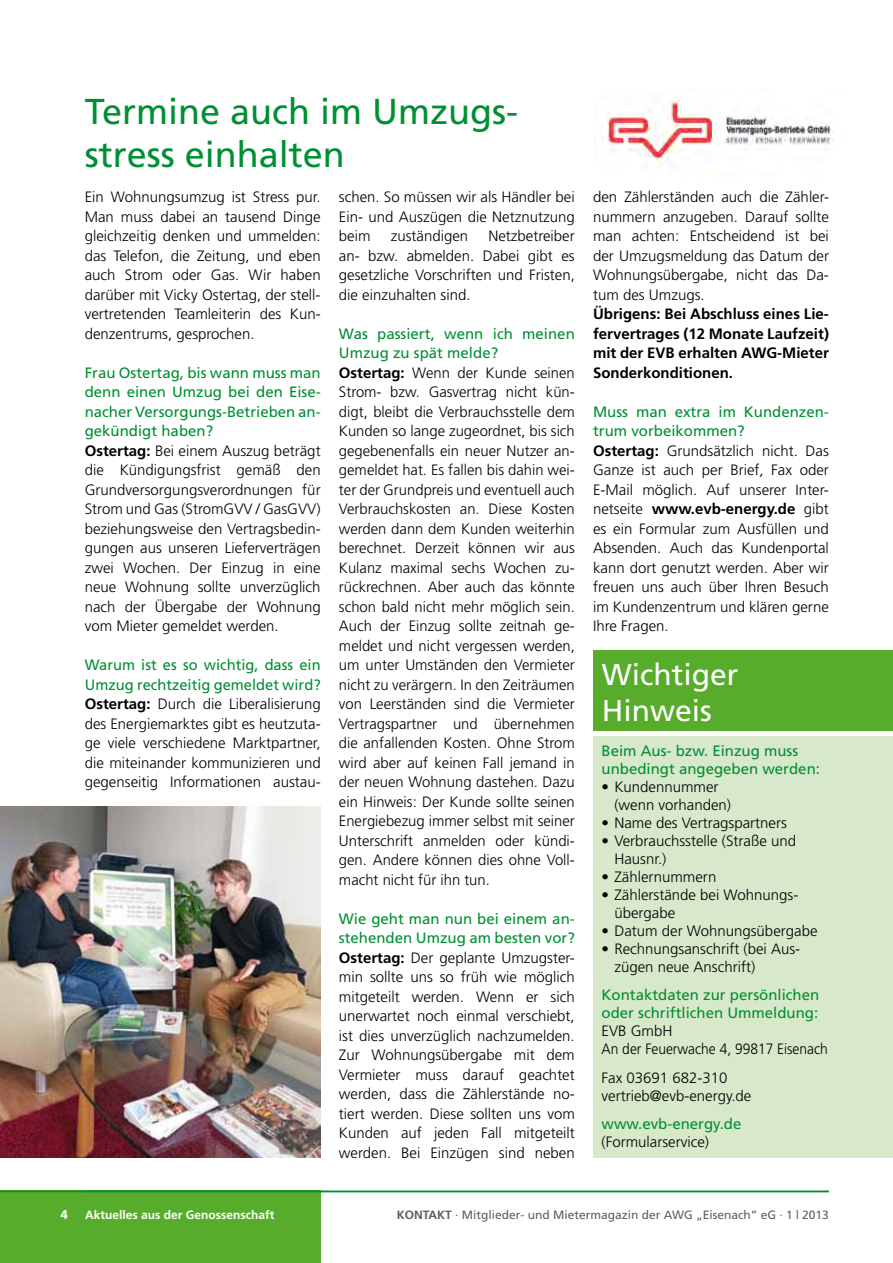
<style>
.page{position:relative;width:893px;height:1263px;background:#fff}
.page>*{position:absolute;margin:0;border:0;box-sizing:border-box;transform-origin:0 0}
.t1{font:36px/43.2px "Frutiger";color:#008f33}
.t2{font:30px/36px "Frutiger";color:#fff}
.t3{font:300 15px/19.5px "Frutiger";color:#000}
.t4{font:15px/18px "Frutiger";color:#008f33}
.t5{font:700 15px/19.5px "Frutiger";color:#000;text-align:justify}
.t6{font:700 13.5px "Myriad Pro";color:#fff}
.t7{font:12px "Frutiger";color:#5d6060}
.t8{font:700 12px "Frutiger";color:#fff}
.s1{font-weight:400;color:#008f33}
.s2{font-weight:700}
</style>
<div class="page">
<div style="left:0;top:1191px;width:321px;height:72px;background:#57ad2b"></div>
<hr style="left:0;top:1191px;width:829px;height:1px;background:#008f33">
<img style="left:0;top:807px;width:321px;height:351px">
<div style="left:593px;top:736px;width:300px;height:422px;background:#d8e8ca"></div>
<div style="left:593px;top:651px;width:300px;height:80px;background:#57ad2b"></div>
<img style="left:602px;top:99px;width:232px;height:78px">
<h1 class="t1" style="left:85px;top:90px;width:435px">Termine auch im Umzugs&shy;stress einhalten</h1>
<p class="t3" style="left:85px;top:187px;width:237px;text-align:justify">Ein Wohnungsumzug ist Stress pur.<br>Man muss dabei an tausend Dinge gleichzeitig denken und ummelden: das Telefon, die Zeitung, und eben auch Strom oder Gas. Wir haben darüber mit Vicky Ostertag, der stell&shy;vertretenden Teamleiterin des Kun&shy;denzentrums, gesprochen.</p>
<p class="t3" style="left:85px;top:363px;width:237px"><span class="s1">Frau Ostertag, bis wann muss man denn einen Umzug bei den Eise&shy;nacher Versorgungs-Betrieben an&shy;gekündigt haben?<br></span><span class="s2">Ostertag:</span> Bei einem Auszug beträgt die Kündigungsfrist gemäß den<br>Grundversorgungsverordnungen für<br>Strom und Gas (StromGVV / GasGVV) beziehungsweise den Vertragsbedin&shy;gungen aus unseren Lieferverträgen zwei Wochen. Der Einzug in eine neue Wohnung sollte unverzüglich nach der Übergabe der Wohnung vom Mieter gemeldet werden.</p>
<p class="t3" style="left:85px;top:655px;width:237px;text-align:justify"><span class="s1">Warum ist es so wichtig, dass ein Umzug rechtzeitig gemeldet wird?<br></span><span class="s2">Ostertag:</span> Durch die Liberalisierung des Energiemarktes gibt es heutzuta&shy;ge viele verschiedene Marktpartner, die miteinander kommunizieren und gegenseitig Informationen austau-</p>
<p class="t3" style="left:339px;top:187px;width:237px;text-align:justify">schen. So müssen wir als Händler bei Ein- und Auszügen die Netznutzung beim</p>
<p class="t3" style="left:339px;top:226px;width:237px;text-align:justify;text-indent:149px">Netzbetreiber an- bzw. abmelden. Dabei gibt es gesetzliche Vorschriften und Fristen, die einzuhalten sind.</p>
<p class="t3" style="left:339px;top:324px;width:237px"><span class="s1">Was passiert, wenn ich meinen Umzug zu spät melde?<br></span><span class="s2">Ostertag:</span> Wenn der Kunde seinen Strom- bzw. Gasvertrag nicht kün&shy;digt, bleibt die Verbrauchsstelle dem Kunden so lange zugeordnet, bis sich gegebenenfalls ein neuer Nutzer an&shy;gemeldet hat. Es fallen bis dahin wei&shy;ter der Grundpreis und eventuell auch Verbrauchskosten an. Diese Kosten werden dann dem Kunden weiterhin berechnet. Derzeit können wir aus Kulanz maximal sechs Wochen zu&shy;rückrechnen. Aber auch das könnte schon bald nicht mehr möglich sein.<br>Auch der Einzug sollte zeitnah ge&shy;meldet und nicht vergessen werden, um unter Umständen den Vermieter nicht zu verärgern. In den Zeiträumen von Leerständen sind die Vermieter Vertragspartner und übernehmen die anfallenden Kosten. Ohne Strom wird aber auf keinen Fall jemand in der neuen Wohnung dastehen. Dazu ein Hinweis: Der Kunde sollte seinen Energiebezug immer selbst mit seiner Unterschrift anmelden oder kündi&shy;gen. Andere können dies ohne Voll&shy;macht nicht für ihn tun.</p>
<p class="t3" style="left:339px;top:909px;width:237px;text-align:justify"><span class="s1">Wie geht man nun bei einem an&shy;stehenden Umzug am besten vor?<br></span><span class="s2">Ostertag:</span> Der geplante Umzugster&shy;min sollte uns so früh wie möglich mitgeteilt werden. Wenn er sich unerwartet noch einmal verschiebt, ist dies unverzüglich nachzumelden.<br>Zur Wohnungsübergabe mit dem Vermieter muss darauf geachtet werden, dass die Zählerstände no&shy;tiert werden. Diese sollten uns vom Kunden auf jeden Fall mitgeteilt werden. Bei Einzügen sind neben</p>
<p class="t3" style="left:391px;top:226px;width:79px">zuständigen</p>
<p class="t3" style="left:593px;top:187px;width:237px;text-align:justify">den Zählerständen auch die Zähler&shy;nummern anzugeben. Darauf sollte man achten: Entscheidend ist bei der Umzugsmeldung das Datum der Wohnungsübergabe, nicht das Da&shy;tum des Umzugs.</p>
<p class="t5" style="left:593px;top:304px;width:237px">Übrigens: Bei Abschluss eines Lie&shy;fervertrages (12 Monate Laufzeit) mit der EVB erhalten AWG-Mieter Sonderkonditionen.</p>
<p class="t3" style="left:593px;top:402px;width:237px"><span class="s1">Muss man extra im Kundenzen&shy;trum vorbeikommen?<br></span><span class="s2">Ostertag:</span> Grundsätzlich nicht. Das<br>Ganze ist auch per Brief, Fax oder<br>E-Mail möglich. Auf unserer Inter&shy;netseite <span class="s2">www.evb-energy.de</span> gibt es ein Formular zum Ausfüllen und<br>Absenden. Auch das Kundenportal kann dort genutzt werden. Aber wir freuen uns auch über Ihren Besuch im Kundenzentrum und klären gerne<br>Ihre Fragen.</p>
<h2 class="t2" style="left:602px;top:656px;width:138px">Wichtiger<br>Hinweis</h2>
<p class="t4" style="left:602px;top:741px;width:220px">Beim Aus- bzw. Einzug muss unbedingt angegeben werden:</p>
<p class="t3" style="left:614px;top:778px;width:118px;line-height:18px;text-indent:-13px">• Kundennummer (wenn vorhanden)</p>
<p class="t3" style="left:602px;top:813px;width:187px">• Name des Vertragspartners</p>
<p class="t3" style="left:614px;top:832px;width:183px;line-height:18px;text-indent:-13px">• Verbrauchsstelle (Straße und<br>Hausnr.)</p>
<p class="t3" style="left:602px;top:867px;width:116px">• Zählernummern</p>
<p class="t3" style="left:614px;top:886px;width:185px;line-height:18px;text-indent:-13px">• Zählerstände bei Wohnungs&shy;übergabe</p>
<p class="t3" style="left:602px;top:921px;width:217px">• Datum der Wohnungsübergabe</p>
<p class="t3" style="left:614px;top:940px;width:187px;line-height:18px;text-indent:-13px">• Rechnungsanschrift (bei Aus&shy;zügen neue Anschrift)</p>
<p class="t4" style="left:602px;top:986px;width:219px">Kontaktdaten zur persönlichen oder schriftlichen Ummeldung:</p>
<p class="t3" style="left:602px;top:1022px;width:228px;line-height:18px">EVB GmbH<br>An der Feuerwache 4, 99817 Eisenach</p>
<p class="t3" style="left:602px;top:1069px;width:151px;line-height:18px">Fax 03691 682-310 vertrieb@evb-energy.de</p>
<p class="t4" style="left:602px;top:1115px;width:141px">www.evb-energy.de</p>
<p class="t3" style="left:602px;top:1132px;width:109px">(Formularservice)</p>
<p class="t6" style="left:61px;top:1206px;width:9px">4</p>
<p class="t8" style="left:85px;top:1208px;width:191px">Aktuelles aus der Genossenschaft</p>
<p class="t7" style="left:397px;top:1208px;width:434px"><span class="s2">KONTAKT</span> · Mitglieder- und Mietermagazin der AWG „Eisenach” eG · 1 | 2013</p>
</div>
